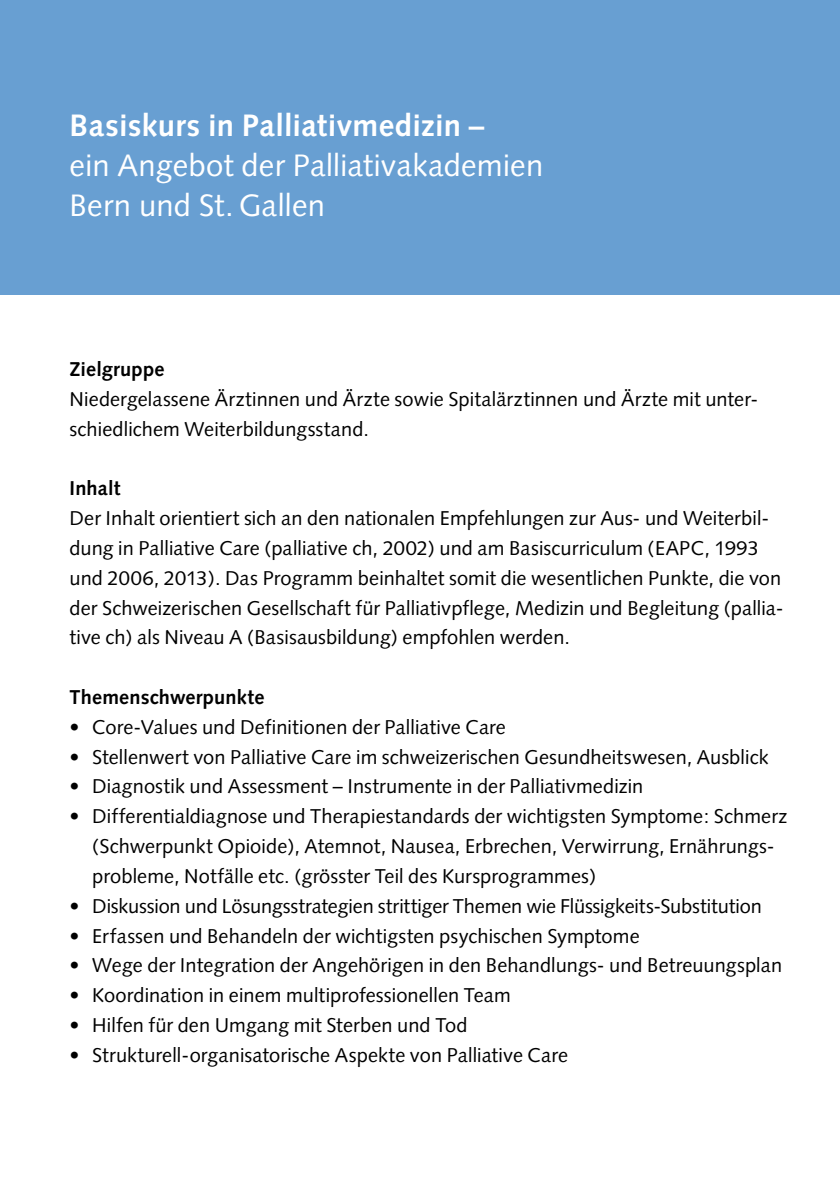
<style>
.page{position:relative;width:840px;height:1191px;background:#fff}
.page>*{position:absolute;margin:0;border:0;box-sizing:border-box;transform-origin:0 0}
.t1{font:31px/40px "Syntax";letter-spacing:.005em;color:#fff}
.t2{font:700 31px "Syntax";letter-spacing:.01em;color:#fff}
.t3{font:20px/29.8px "Syntax";letter-spacing:.005em;color:#000}
.t4{font:700 20px "Syntax";letter-spacing:.01em;color:#000}
</style>
<div class="page">
<div style="left:0;top:0;width:839px;height:295px;background:#689fd2"></div>
<h1 class="t2" style="left:69px;top:108px;width:416px">Basiskurs in Palliativmedizin –</h1>
<h1 class="t1" style="left:69px;top:146px;width:475px">ein Angebot der Palliativakademien<br>Bern und St. Gallen</h1>
<p class="t4" style="left:69px;top:358px;width:96px">Zielgruppe</p>
<p class="t3" style="left:69px;top:384px;width:689px">Niedergelassene Ärztinnen und Ärzte sowie Spitalärztinnen und Ärzte mit unter&shy;schiedlichem Weiterbildungsstand.</p>
<p class="t4" style="left:69px;top:477px;width:52px">Inhalt</p>
<p class="t3" style="left:69px;top:503px;width:715px">Der Inhalt orientiert sich an den nationalen Empfehlungen zur Aus- und Weiterbil&shy;dung in Palliative Care (palliative ch, 2002) und am Basiscurriculum (EAPC, 1993 und 2006, 2013). Das Programm beinhaltet somit die wesentlichen Punkte, die von der Schweizerischen Gesellschaft für Palliativpflege, Medizin und Begleitung (pallia&shy;tive ch) als Niveau A (Basisausbildung) empfohlen werden.</p>
<p class="t4" style="left:69px;top:685px;width:196px">Themenschwerpunkte</p>
<p class="t3" style="left:69px;top:712px;width:437px">• Core-Values und Definitionen der Palliative Care</p>
<p class="t3" style="left:69px;top:742px;width:700px">• Stellenwert von Palliative Care im schweizerischen Gesundheitswesen, Ausblick</p>
<p class="t3" style="left:69px;top:771px;width:575px">• Diagnostik und Assessment – Instrumente in der Palliativmedizin</p>
<p class="t3" style="left:92px;top:801px;width:696px;text-indent:-23px">• Differentialdiagnose und Therapiestandards der wichtigsten Symptome: Schmerz (Schwerpunkt Opioide), Atemnot, Nausea, Erbrechen, Verwirrung, Ernährungs&shy;probleme, Notfälle etc. (grösster Teil des Kursprogrammes)</p>
<p class="t3" style="left:69px;top:891px;width:693px">• Diskussion und Lösungsstrategien strittiger Themen wie Flüssigkeits-Substitution</p>
<p class="t3" style="left:69px;top:920px;width:571px">• Erfassen und Behandeln der wichtigsten psychischen Symptome</p>
<p class="t3" style="left:69px;top:950px;width:713px">• Wege der Integration der Angehörigen in den Behandlungs- und Betreuungsplan</p>
<p class="t3" style="left:69px;top:980px;width:442px">• Koordination in einem multiprofessionellen Team</p>
<p class="t3" style="left:69px;top:1010px;width:399px">• Hilfen für den Umgang mit Sterben und Tod</p>
<p class="t3" style="left:69px;top:1040px;width:500px">• Strukturell-organisatorische Aspekte von Palliative Care</p>
</div>
